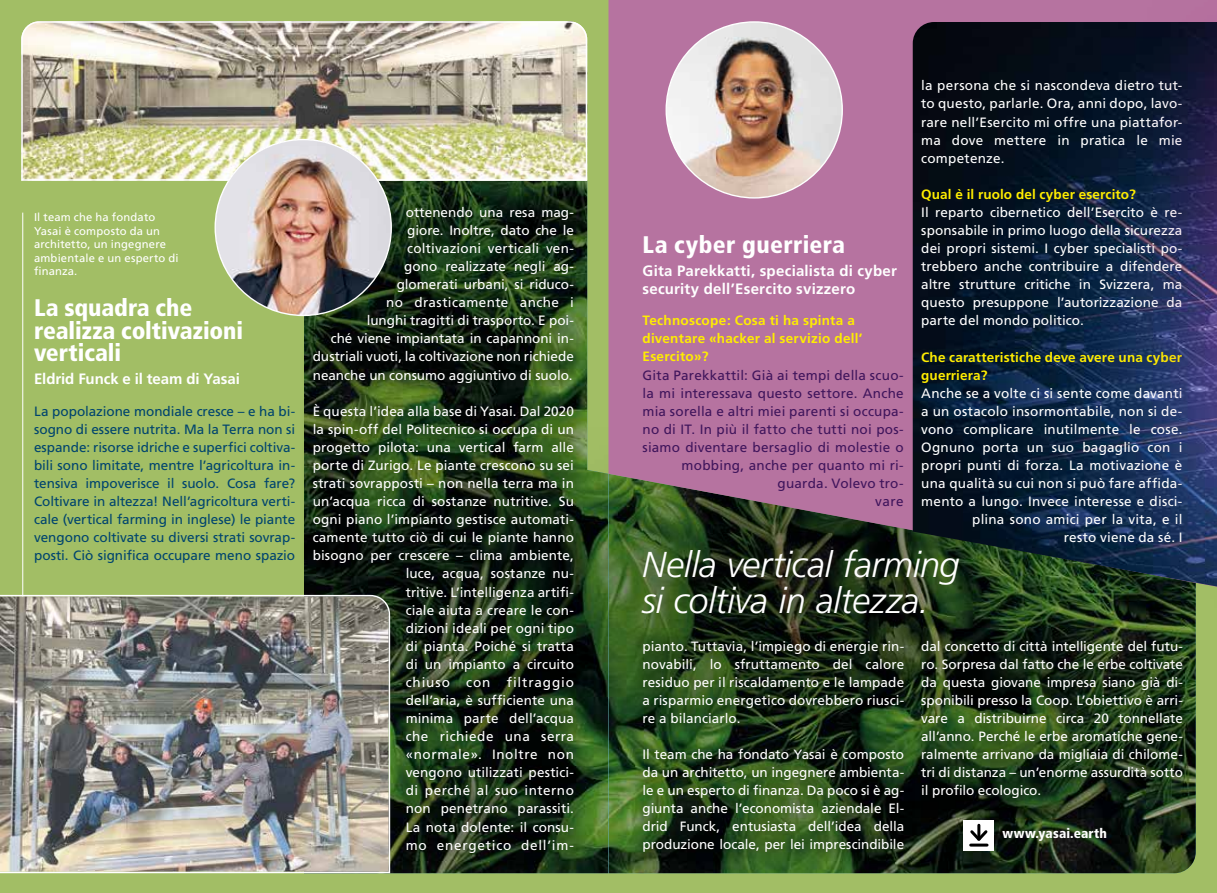
<style>
.page{position:relative;width:1217px;height:893px;background:#fff}
.page>*{position:absolute;margin:0;border:0;box-sizing:border-box;transform-origin:0 0}
.t1{font:italic 300 36px/36px "Frutiger";letter-spacing:-.015em;color:#fff}
.t2{font:900 condensed 24px/22.5px "Frutiger";color:#fff}
.t3{font:900 condensed 24px "Frutiger";letter-spacing:.02em;color:#fff}
.t4{font:700 15px/18px "Frutiger CE";letter-spacing:.01em;color:#fff}
.t5{font:13.5px/18.1px "Frutiger";letter-spacing:.005em;color:#fff;text-align:justify}
.t6{font:13.5px/18.1px "Frutiger";letter-spacing:-.005em;color:#00446e;text-align:justify}
.t7{font:13.5px/18.1px "Frutiger";letter-spacing:.015em;color:#40155c;text-align:right}
.t8{font:700 13.5px/18.1px "Frutiger CE";letter-spacing:.015em;color:#ffed00}
.t9{font:900 condensed 13.5px "Frutiger";letter-spacing:.015em;color:#fff}
.t10{font:11.25px/13.5px "Frutiger CE";letter-spacing:.015em;color:#fff}
</style>
<div class="page">
<div style="left:0;top:0;width:608px;height:893px;background:#a2be65"></div>
<img style="left:378px;top:181px;width:230px;height:692px">
<img style="left:21px;top:21px;width:567px;height:160px">
<svg style="left:22px;top:212px;width:2px;height:382px"></svg>
<div style="left:510px;top:417px;width:98px;height:333px;background:#000;opacity:.75"></div>
<img style="left:0;top:594px;width:391px;height:280px">
<div style="left:298px;top:192px;width:290px;height:675px;background:#000;opacity:.75"></div>
<img style="left:215px;top:140px;width:176px;height:175px;border-radius:88px">
<div style="left:608px;top:0;width:608px;height:893px;background:#a2be65"></div>
<img style="left:608px;top:587px;width:587px;height:286px">
<div style="left:608px;top:417px;width:479px;height:333px;background:#000;opacity:.75"></div>
<div style="left:627px;top:626px;width:291px;height:240px;background:#000;opacity:.75"></div>
<div style="left:906px;top:626px;width:290px;height:187px;background:#000;opacity:.75"></div>
<div style="left:963px;top:821px;width:30px;height:30px;background:#fff"></div>
<hr style="left:977px;top:825px;width:3px;height:14px;background:#000">
<svg style="left:970px;top:827px;width:18px;height:17px"></svg>
<hr style="left:970px;top:844px;width:16px;height:3px;background:#000">
<svg style="left:608px;top:0;width:588px;height:587px;fill:#b673a0"></svg>
<img style="left:912px;top:22px;width:289px;height:564px">
<img style="left:666px;top:22px;width:176px;height:176px;border-radius:88px">
<div style="left:1131px;top:0;width:85px;height:557px;background:#91006a;opacity:.75"></div>
<div style="left:1201px;top:423px;width:15px;height:213px;background:#000;opacity:.75"></div>
<p class="t10" style="left:34px;top:211px;width:146px">Il team che ha fondato<br>Yasai è composto da un architetto, un ingegnere ambientale e un esperto di finanza.</p>
<p class="t5" style="left:313px;top:203px;width:263px;text-align:right">ottenendo una resa mag-<br>giore. Inoltre, dato che le<br>coltivazioni verticali ven-<br>gono realizzate negli ag-<br>glomerati urbani, si riduco-<br>no drasticamente anche i<br>lunghi tragitti di trasporto. E poi-<br>ché viene impiantata in capannoni in&shy;dustriali vuoti, la coltivazione non richiede neanche un consumo aggiuntivo di suolo.</p>
<p class="t5" style="left:313px;top:402px;width:263px;text-align:right">È questa l’idea alla base di Yasai. Dal 2020 la spin-off del Politecnico si occupa di un progetto pilota: una vertical farm alle porte di Zurigo. Le piante crescono su sei strati sovrapposti – non nella terra ma in un’acqua ricca di sostanze nutritive. Su ogni piano l’impianto gestisce automati&shy;camente tutto ciò di cui le piante hanno bisogno per crescere – clima ambiente, luce, acqua, sostanze nu-<br>tritive. L’intelligenza artifi-<br>ciale aiuta a creare le con-<br>dizioni ideali per ogni tipo<br>di pianta. Poiché si tratta<br>di un impianto a circuito<br>chiuso con filtraggio<br>dell’aria, è sufficiente una<br>minima parte dell’acqua<br>che richiede una serra<br>«normale». Inoltre non<br>vengono utilizzati pestici-<br>di perché al suo interno<br>non penetrano parassiti.<br>La nota dolente: il consu-<br>mo energetico dell’im-</p>
<h2 class="t2" style="left:34px;top:297px;width:210px">La squadra che realizza coltivazioni verticali</h2>
<p class="t4" style="left:34px;top:370px;width:207px">Eldrid Funck e il team di Yasai</p>
<p class="t6" style="left:34px;top:402px;width:263px">La popolazione mondiale cresce – e ha bi&shy;sogno di essere nutrita. Ma la Terra non si espande: risorse idriche e superfici coltiva&shy;bili sono limitate, mentre l’agricoltura in&shy;tensiva impoverisce il suolo. Cosa fare?<br>Coltivare in altezza! Nell’agricoltura verti&shy;cale (vertical farming in inglese) le piante vengono coltivate su diversi strati sovrap&shy;posti. Ciò significa occupare meno spazio</p>
<h2 class="t3" style="left:642px;top:230px;width:204px">La cyber guerriera</h2>
<p class="t4" style="left:642px;top:261px;width:256px">Gita Parekkatti, specialista di cyber security dell’Esercito svizzero</p>
<p class="t8" style="left:642px;top:311px;width:222px">Technoscope: Cosa ti ha spinta a diventare «hacker al servizio dell’<br>Esercito»?</p>
<p class="t7" style="left:642px;top:366px;width:263px">Gita Parekkattil: Già ai tempi della scuo&shy;la mi interessava questo settore. Anche mia sorella e altri miei parenti si occupa&shy;no di IT. In più il fatto che tutti noi pos&shy;siamo diventare bersaglio di molestie o mobbing, anche per quanto mi ri&shy;guarda. Volevo tro-<br>vare</p>
<p class="t5" style="left:921px;top:76px;width:263px">la persona che si nascondeva dietro tut&shy;to questo, parlarle. Ora, anni dopo, lavo&shy;rare nell’Esercito mi offre una piattafor&shy;ma dove mettere in pratica le mie competenze.</p>
<p class="t8" style="left:921px;top:185px;width:216px">Qual è il ruolo del cyber esercito?</p>
<p class="t5" style="left:921px;top:203px;width:263px">Il reparto cibernetico dell’Esercito è re&shy;sponsabile in primo luogo della sicurezza dei propri sistemi. I cyber specialisti po&shy;trebbero anche contribuire a difendere altre strutture critiche in Svizzera, ma questo presuppone l’autorizzazione da parte del mondo politico.</p>
<p class="t8" style="left:921px;top:348px;width:262px">Che caratteristiche deve avere una cyber guerriera?</p>
<p class="t5" style="left:921px;top:384px;width:263px;text-align:right">Anche se a volte ci si sente come davanti a un ostacolo insormontabile, non si de&shy;vono complicare inutilmente le cose.<br>Ognuno porta un suo bagaglio con i propri punti di forza. La motivazione è una qualità su cui non si può fare affida&shy;mento a lungo. Invece interesse e disci&shy;plina sono amici per la vita, e il<br>resto viene da sé. I</p>
<h1 class="t1" style="left:642px;top:546px;width:319px">Nella vertical farming si coltiva in altezza.</h1>
<p class="t5" style="left:642px;top:637px;width:263px">pianto. Tuttavia, l’impiego di energie rin&shy;novabili, lo sfruttamento del calore residuo per il riscaldamento e le lampade a risparmio energetico dovrebbero riusci&shy;re a bilanciarlo.</p>
<p class="t5" style="left:642px;top:745px;width:263px">Il team che ha fondato Yasai è composto da un architetto, un ingegnere ambienta&shy;le e un esperto di finanza. Da poco si è ag&shy;giunta anche l’economista aziendale El&shy;drid Funck, entusiasta dell’idea della produzione locale, per lei imprescindibile</p>
<p class="t5" style="left:921px;top:637px;width:263px">dal concetto di città intelligente del futu&shy;ro. Sorpresa dal fatto che le erbe coltivate da questa giovane impresa siano già di&shy;sponibili presso la Coop. L’obiettivo è arri&shy;vare a distribuirne circa 20 tonnellate all’anno. Perché le erbe aromatiche gene&shy;ralmente arrivano da migliaia di chilome&shy;tri di distanza – un’enorme assurdità sotto il profilo ecologico.</p>
<p class="t9" style="left:1002px;top:825px;width:106px">www.yasai.earth</p>
</div>
